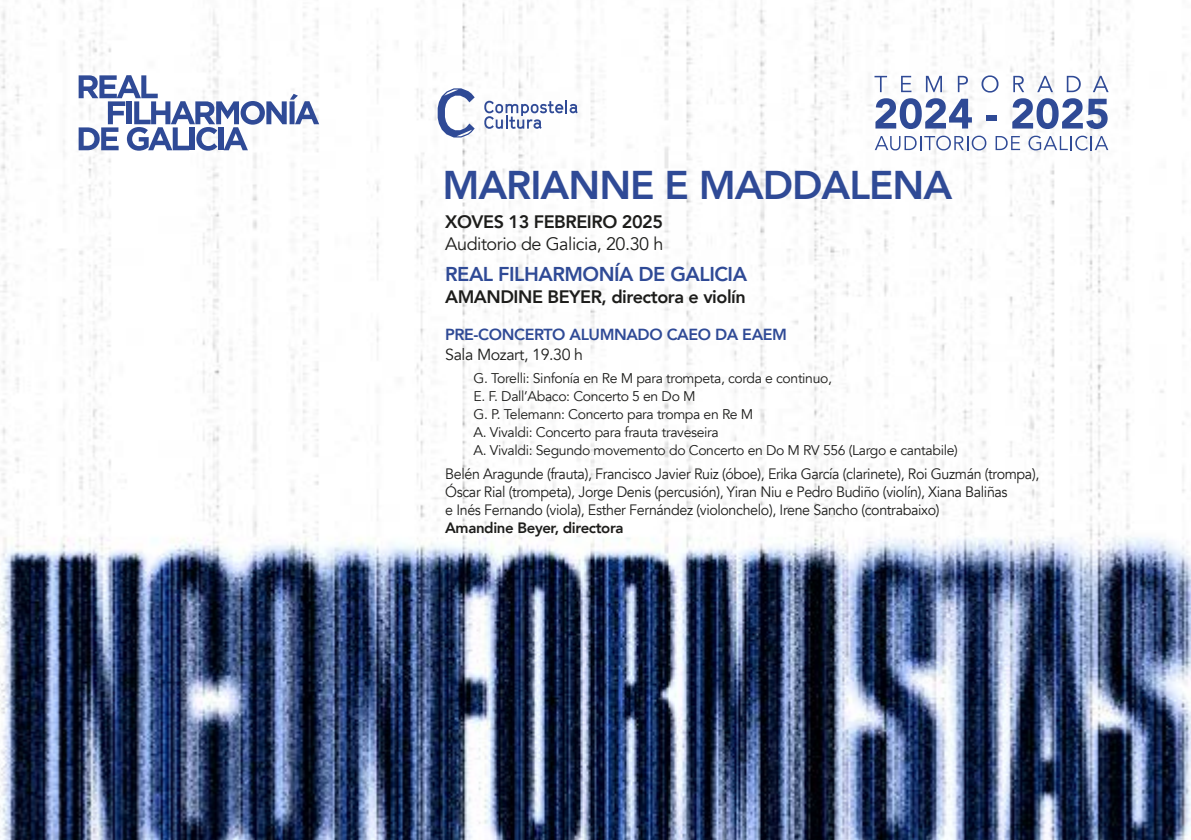
<style>
.page{position:relative;width:1191px;height:840px;background:#fff}
.page>*{position:absolute;margin:0;border:0;box-sizing:border-box;transform-origin:0 0}
.t1{font:800 40px "Avenir";letter-spacing:-.025em;color:#2f4a96}
.t2{font:800 20px "Avenir";letter-spacing:-.025em;color:#2f4a96}
.t3{font:800 18px "Avenir";letter-spacing:-.025em;color:#1d1d1b}
.t4{font:18px "Avenir";letter-spacing:-.025em;color:#1d1d1b}
.t5{font:800 16px "Avenir";letter-spacing:-.025em;color:#2f4a96}
.t6{font:16px "Avenir";letter-spacing:-.025em;color:#1d1d1b}
.t7{font:15px/18px "Avenir";letter-spacing:-.025em;color:#1d1d1b;scale:.95 1}
.t8{font:800 15px "Avenir";letter-spacing:-.025em;color:#1d1d1b}
.t9{font:14px/18px "Avenir";letter-spacing:-.025em;color:#1d1d1b}
</style>
<div class="page">
<img style="left:0;top:0;width:1191px;height:839px">
<svg style="left:79px;top:75px;width:240px;height:76px"></svg>
<svg style="left:438px;top:88px;width:37px;height:49px"></svg>
<svg style="left:484px;top:100px;width:94px;height:29px"></svg>
<svg style="left:875px;top:98px;width:97px;height:31px"></svg>
<div style="left:986px;top:115px;width:10px;height:5px;background:#2f4a96"></div>
<svg style="left:1012px;top:98px;width:95px;height:31px"></svg>
<svg style="left:874px;top:76px;width:13px;height:16px"></svg>
<svg style="left:901px;top:76px;width:10px;height:16px"></svg>
<svg style="left:926px;top:76px;width:16px;height:16px"></svg>
<svg style="left:957px;top:76px;width:11px;height:16px"></svg>
<svg style="left:981px;top:75px;width:17px;height:17px"></svg>
<svg style="left:1013px;top:76px;width:11px;height:16px"></svg>
<svg style="left:1037px;top:76px;width:16px;height:16px"></svg>
<svg style="left:1066px;top:76px;width:14px;height:16px"></svg>
<svg style="left:1092px;top:76px;width:16px;height:16px"></svg>
<svg style="left:874px;top:136px;width:112px;height:14px"></svg>
<svg style="left:995px;top:136px;width:25px;height:14px"></svg>
<svg style="left:1028px;top:136px;width:80px;height:14px"></svg>
<h1 class="t1" style="left:442px;top:154px;width:511px">MARIANNE E MADDALENA</h1>
<p class="t3" style="left:445px;top:207px;width:219px">XOVES 13 FEBREIRO 2025</p>
<p class="t4" style="left:445px;top:233px;width:220px">Auditorio de Galicia, 20.30 h</p>
<h2 class="t2" style="left:445px;top:258px;width:303px">REAL FILHARMONÍA DE GALICIA</h2>
<p class="t3" style="left:445px;top:283px;width:302px">AMANDINE BEYER, directora e violín</p>
<p class="t5" style="left:445px;top:321px;width:343px">PRE-CONCERTO ALUMNADO CAEO DA EAEM</p>
<p class="t6" style="left:445px;top:344px;width:139px">Sala Mozart, 19.30 h</p>
<p class="t9" style="left:473px;top:369px;width:486px">G. Torelli: Sinfonía en Re M para trompeta, corda e continuo,<br>E. F. Dall’Abaco: Concerto 5 en Do M<br>G. P. Telemann: Concerto para trompa en Re M<br>A. Vivaldi: Concerto para frauta traveseira<br>A. Vivaldi: Segundo movemento do Concerto en Do M RV 556 (Largo e cantabile)</p>
<p class="t7" style="left:445px;top:465px;width:627px">Belén Aragunde (frauta), Francisco Javier Ruiz (óboe), Erika García (clarinete), Roi Guzmán (trompa),<br>Óscar Rial (trompeta), Jorge Denis (percusión), Yiran Niu e Pedro Budiño (violín), Xiana Baliñas<br>e Inés Fernando (viola), Esther Fernández (violonchelo), Irene Sancho (contrabaixo)</p>
<p class="t8" style="left:445px;top:516px;width:180px">Amandine Beyer, directora</p>
</div>
